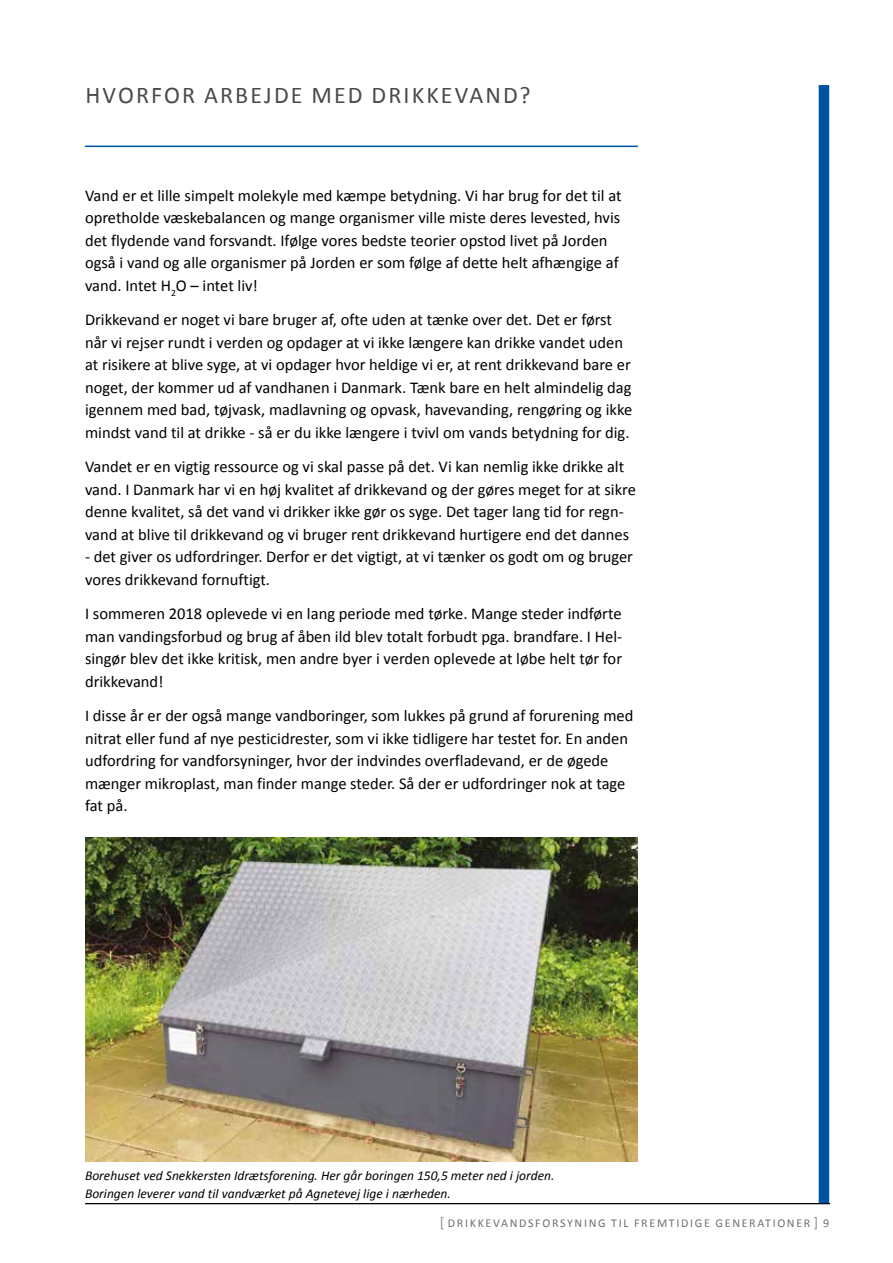
<style>
.page{position:relative;width:893px;height:1263px;background:#fff}
.page>*{position:absolute;margin:0;border:0;box-sizing:border-box;transform-origin:0 0}
.t1{font:24px "Calibri";letter-spacing:.09em;color:#4a4a49}
.t2{font:16.5px/22.5px "Calibri";color:#000}
.t3{font:italic 13.5px/18px "Calibri";color:#000}
.t4{font:12px "Calibri";letter-spacing:.14em;color:#6f6f6f}
.s1{font-weight:300;font-size:15px}
</style>
<div class="page">
<div style="left:819px;top:85px;width:10px;height:1118px;background:#0053a1"></div>
<hr style="left:85px;top:1203px;width:745px;height:1px;background:#000">
<img style="left:85px;top:838px;width:553px;height:324px">
<hr style="left:85px;top:146px;width:553px;height:1px;background:#0053a1">
<h1 class="t1" style="left:86px;top:80px;width:447px">HVORFOR ARBEJDE MED DRIKKEVAND?</h1>
<p class="t2" style="left:85px;top:184px;width:538px">Vand er et lille simpelt molekyle med kæmpe betydning. Vi har brug for det til at opretholde væskebalancen og mange organismer ville miste deres levested, hvis det flydende vand forsvandt. Ifølge vores bedste teorier opstod livet på Jorden også i vand og alle organismer på Jorden er som følge af dette helt afhængige af vand. Intet H<sub>2</sub>O – intet liv!</p>
<p class="t2" style="left:85px;top:308px;width:549px">Drikkevand er noget vi bare bruger af, ofte uden at tænke over det. Det er først når vi rejser rundt i verden og opdager at vi ikke længere kan drikke vandet uden at risikere at blive syge, at vi opdager hvor heldige vi er, at rent drikkevand bare er noget, der kommer ud af vandhanen i Danmark. Tænk bare en helt almindelig dag igennem med bad, tøjvask, madlavning og opvask, havevanding, rengøring og ikke mindst vand til at drikke - så er du ikke længere i tvivl om vands betydning for dig.</p>
<p class="t2" style="left:85px;top:455px;width:552px">Vandet er en vigtig ressource og vi skal passe på det. Vi kan nemlig ikke drikke alt vand. I Danmark har vi en høj kvalitet af drikkevand og der gøres meget for at sikre denne kvalitet, så det vand vi drikker ikke gør os syge. Det tager lang tid for regn&shy;vand at blive til drikkevand og vi bruger rent drikkevand hurtigere end det dannes</p>
<p class="t2" style="left:85px;top:545px;width:549px">- det giver os udfordringer. Derfor er det vigtigt, at vi tænker os godt om og bruger vores drikkevand fornuftigt.</p>
<p class="t2" style="left:85px;top:602px;width:539px;text-align:justify">I sommeren 2018 oplevede vi en lang periode med tørke. Mange steder indførte man vandingsforbud og brug af åben ild blev totalt forbudt pga. brandfare. I Hel&shy;singør blev det ikke kritisk, men andre byer i verden oplevede at løbe helt tør for drikkevand!</p>
<p class="t2" style="left:85px;top:704px;width:550px">I disse år er der også mange vandboringer, som lukkes på grund af forurening med nitrat eller fund af nye pesticidrester, som vi ikke tidligere har testet for. En anden udfordring for vandforsyninger, hvor der indvindes overfladevand, er de øgede mænger mikroplast, man finder mange steder. Så der er udfordringer nok at tage fat på.</p>
<p class="t3" style="left:85px;top:1166px;width:471px">Borehuset ved Snekkersten Idrætsforening. Her går boringen 150,5 meter ned i jorden.<br>Boringen leverer vand til vandværket på Agnetevej lige i nærheden.</p>
<p class="t4" style="left:440px;top:1216px;width:391px"><span class="s1">[</span> DRIKKEVANDSFORSYNING TIL FREMTIDIGE GENERATIONER <span class="s1">]</span> 9</p>
</div>
